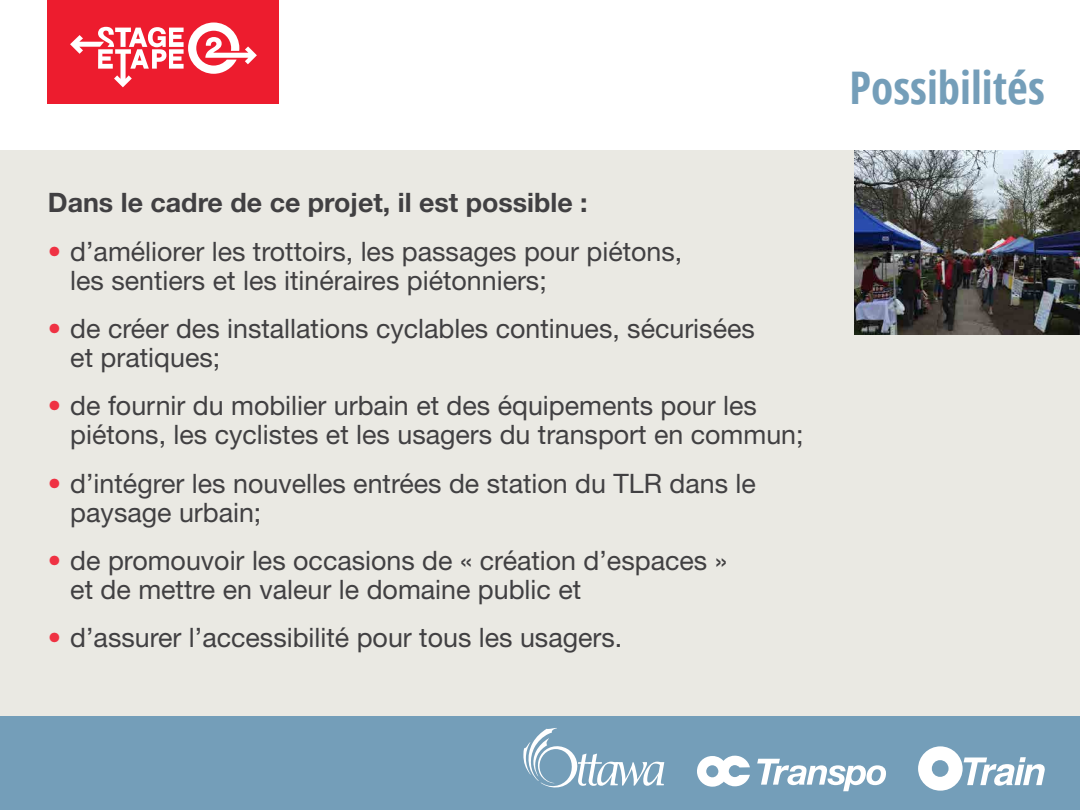
<style>
.page{position:relative;width:1080px;height:810px;background:#fff}
.page>*{position:absolute;margin:0;border:0;box-sizing:border-box;transform-origin:0 0}
.t1{font:700 condensed 45px "Open Sans";color:#749eb9}
.t2{font:26.81px/28.8px "Helvetica Neue LT Std";color:#414042}
.t3{font:700 26.81px "Helvetica Neue LT Std";color:#414042}
.s1{color:#ef3243}
</style>
<div class="page">
<div style="left:48px;top:0;width:231px;height:103px;background:#ed1c2e"></div>
<svg style="left:70px;top:23px;width:187px;height:64px"></svg>
<div style="left:0;top:150px;width:1080px;height:588px;background:#eae9e3"></div>
<div style="left:0;top:716px;width:1080px;height:94px;background:#749eb9"></div>
<svg style="left:697px;top:756px;width:53px;height:31px"></svg>
<svg style="left:757px;top:759px;width:129px;height:32px"></svg>
<svg style="left:918px;top:746px;width:127px;height:45px"></svg>
<svg style="left:523px;top:728px;width:141px;height:60px"></svg>
<img style="left:854px;top:150px;width:226px;height:185px">
<p class="t3" style="left:48px;top:186px;width:541px">Dans le cadre de ce projet, il est possible :</p>
<p class="t2" style="left:70px;top:236px;width:614px;text-indent:-22px"><span class="s1">•</span> d’améliorer les trottoirs, les passages pour piétons, les sentiers et les itinéraires piétonniers;</p>
<p class="t2" style="left:70px;top:314px;width:686px;text-indent:-22px"><span class="s1">•</span> de créer des installations cyclables continues, sécurisées et pratiques;</p>
<p class="t2" style="left:70px;top:391px;width:735px;text-indent:-22px"><span class="s1">•</span> de fournir du mobilier urbain et des équipements pour les piétons, les cyclistes et les usagers du transport en commun;</p>
<p class="t2" style="left:70px;top:468px;width:687px;text-indent:-22px"><span class="s1">•</span> d’intégrer les nouvelles entrées de station du TLR dans le paysage urbain;</p>
<p class="t2" style="left:70px;top:546px;width:658px;text-indent:-22px"><span class="s1">•</span> de promouvoir les occasions de « création d’espaces » et de mettre en valeur le domaine public et</p>
<p class="t2" style="left:48px;top:623px;width:576px"><span class="s1">•</span> d’assurer l’accessibilité pour tous les usagers.</p>
<h1 class="t1" style="left:850px;top:56px;width:197px">Possibilités</h1>
</div>
